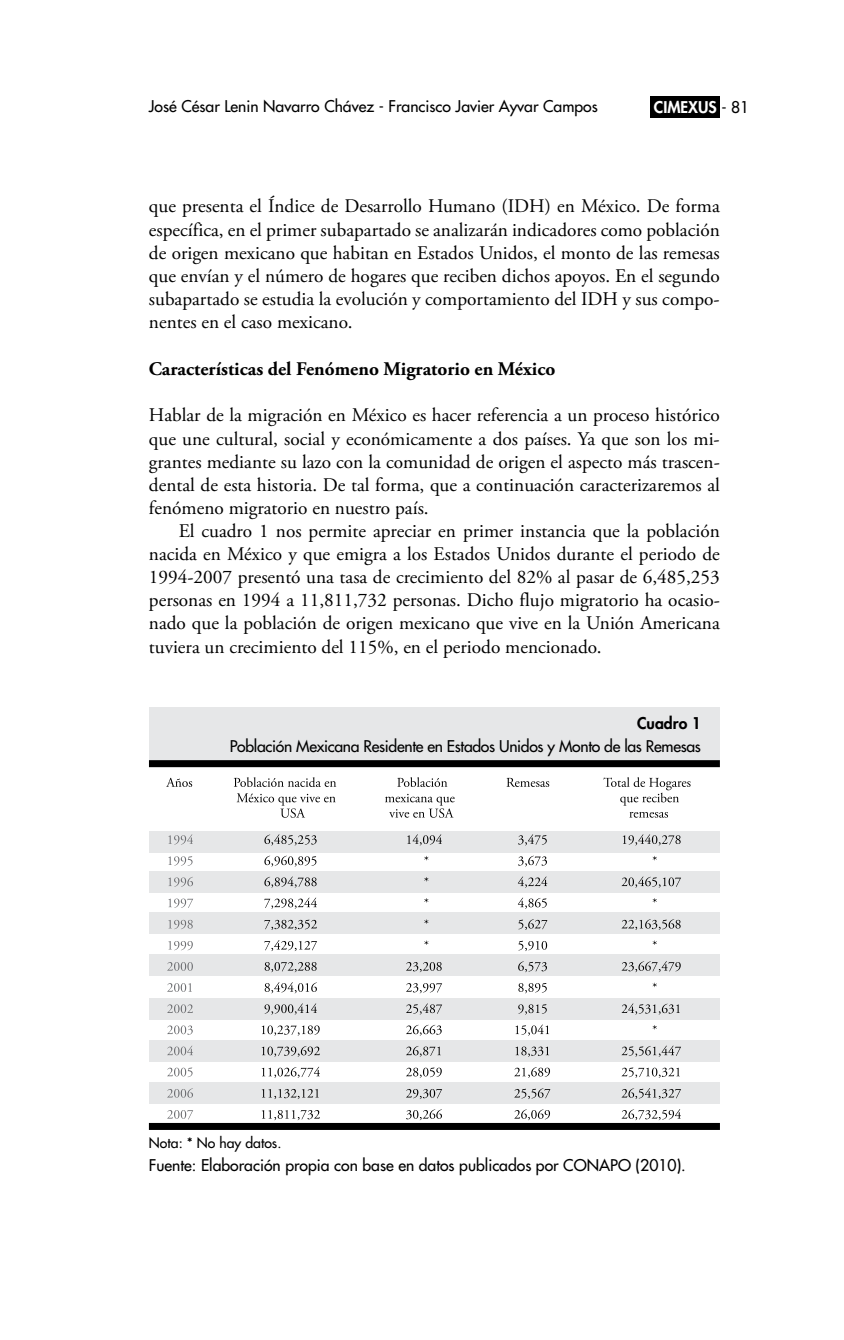
<style>
.page{position:relative;width:844px;height:1340px;background:#fff}
.page>*{position:absolute;margin:0;border:0;box-sizing:border-box;transform-origin:0 0}
.t1{font:19.25px/23.1px "Adobe Garamond Pro";color:#000;text-align:justify}
.t2{font:700 19.25px "Adobe Garamond Pro";color:#000}
.t3{font:500 15.75px "Futura Std";color:#000}
.t4{font:500 15.75px "Futura Std";letter-spacing:-.02em;color:#000}
.t5{font:800 15.75px "Futura Std";color:#fff}
.t6{font:800 15.75px "Futura Std";color:#000}
.t7{font:500 14px "Futura Std";color:#000}
.s1{font-weight:500;color:#000}
</style>
<div class="page">
<div style="left:650px;top:96px;width:69px;height:21px;background:#000"></div>
<div style="left:149px;top:831px;width:571px;height:21px;background:#e6e7e8"></div>
<div style="left:149px;top:871px;width:571px;height:21px;background:#e6e7e8"></div>
<div style="left:149px;top:913px;width:571px;height:21px;background:#e6e7e8"></div>
<div style="left:149px;top:954px;width:571px;height:21px;background:#e6e7e8"></div>
<div style="left:149px;top:998px;width:571px;height:21px;background:#e6e7e8"></div>
<div style="left:149px;top:1040px;width:571px;height:21px;background:#e6e7e8"></div>
<div style="left:149px;top:1082px;width:571px;height:21px;background:#e6e7e8"></div>
<svg style="left:166px;top:777px;width:26px;height:10px"></svg>
<svg style="left:234px;top:777px;width:102px;height:10px"></svg>
<svg style="left:236px;top:793px;width:99px;height:24px"></svg>
<svg style="left:397px;top:777px;width:50px;height:10px"></svg>
<svg style="left:385px;top:793px;width:69px;height:24px"></svg>
<svg style="left:506px;top:778px;width:43px;height:9px"></svg>
<svg style="left:603px;top:777px;width:87px;height:28px"></svg>
<svg style="left:629px;top:812px;width:38px;height:5px"></svg>
<svg style="left:168px;top:834px;width:25px;height:10px"></svg>
<svg style="left:264px;top:834px;width:52px;height:11px"></svg>
<svg style="left:407px;top:834px;width:35px;height:11px"></svg>
<svg style="left:518px;top:834px;width:28px;height:11px"></svg>
<svg style="left:622px;top:834px;width:58px;height:11px"></svg>
<svg style="left:168px;top:856px;width:24px;height:9px"></svg>
<svg style="left:264px;top:855px;width:52px;height:11px"></svg>
<svg style="left:424px;top:856px;width:4px;height:4px"></svg>
<svg style="left:518px;top:855px;width:29px;height:11px"></svg>
<svg style="left:652px;top:856px;width:4px;height:4px"></svg>
<svg style="left:168px;top:876px;width:25px;height:10px"></svg>
<svg style="left:264px;top:876px;width:52px;height:11px"></svg>
<svg style="left:424px;top:877px;width:4px;height:4px"></svg>
<svg style="left:518px;top:876px;width:29px;height:11px"></svg>
<svg style="left:621px;top:876px;width:60px;height:11px"></svg>
<svg style="left:168px;top:898px;width:25px;height:10px"></svg>
<svg style="left:264px;top:897px;width:53px;height:11px"></svg>
<svg style="left:424px;top:898px;width:4px;height:4px"></svg>
<svg style="left:518px;top:897px;width:28px;height:11px"></svg>
<svg style="left:652px;top:898px;width:4px;height:4px"></svg>
<svg style="left:168px;top:919px;width:25px;height:10px"></svg>
<svg style="left:264px;top:919px;width:53px;height:11px"></svg>
<svg style="left:424px;top:919px;width:4px;height:4px"></svg>
<svg style="left:518px;top:919px;width:29px;height:11px"></svg>
<svg style="left:621px;top:919px;width:59px;height:11px"></svg>
<svg style="left:168px;top:941px;width:25px;height:9px"></svg>
<svg style="left:264px;top:940px;width:53px;height:11px"></svg>
<svg style="left:424px;top:940px;width:4px;height:5px"></svg>
<svg style="left:518px;top:940px;width:29px;height:11px"></svg>
<svg style="left:652px;top:940px;width:4px;height:5px"></svg>
<svg style="left:167px;top:962px;width:26px;height:8px"></svg>
<svg style="left:264px;top:962px;width:52px;height:10px"></svg>
<svg style="left:406px;top:962px;width:35px;height:10px"></svg>
<svg style="left:518px;top:961px;width:29px;height:11px"></svg>
<svg style="left:621px;top:961px;width:59px;height:11px"></svg>
<svg style="left:167px;top:983px;width:24px;height:8px"></svg>
<svg style="left:264px;top:982px;width:53px;height:11px"></svg>
<svg style="left:406px;top:983px;width:36px;height:10px"></svg>
<svg style="left:518px;top:983px;width:28px;height:10px"></svg>
<svg style="left:652px;top:982px;width:4px;height:5px"></svg>
<svg style="left:167px;top:1004px;width:26px;height:9px"></svg>
<svg style="left:264px;top:1003px;width:53px;height:11px"></svg>
<svg style="left:406px;top:1003px;width:36px;height:11px"></svg>
<svg style="left:518px;top:1004px;width:28px;height:10px"></svg>
<svg style="left:621px;top:1003px;width:58px;height:11px"></svg>
<svg style="left:167px;top:1025px;width:26px;height:9px"></svg>
<svg style="left:262px;top:1025px;width:57px;height:10px"></svg>
<svg style="left:406px;top:1024px;width:35px;height:11px"></svg>
<svg style="left:515px;top:1024px;width:34px;height:11px"></svg>
<svg style="left:652px;top:1025px;width:4px;height:4px"></svg>
<svg style="left:167px;top:1045px;width:26px;height:10px"></svg>
<svg style="left:262px;top:1046px;width:58px;height:10px"></svg>
<svg style="left:406px;top:1046px;width:35px;height:10px"></svg>
<svg style="left:515px;top:1046px;width:34px;height:10px"></svg>
<svg style="left:621px;top:1045px;width:60px;height:11px"></svg>
<svg style="left:167px;top:1067px;width:25px;height:10px"></svg>
<svg style="left:262px;top:1066px;width:58px;height:11px"></svg>
<svg style="left:406px;top:1067px;width:35px;height:10px"></svg>
<svg style="left:514px;top:1067px;width:36px;height:10px"></svg>
<svg style="left:621px;top:1067px;width:58px;height:10px"></svg>
<svg style="left:167px;top:1088px;width:26px;height:9px"></svg>
<svg style="left:262px;top:1089px;width:57px;height:10px"></svg>
<svg style="left:406px;top:1089px;width:36px;height:10px"></svg>
<svg style="left:514px;top:1088px;width:36px;height:11px"></svg>
<svg style="left:621px;top:1088px;width:60px;height:11px"></svg>
<svg style="left:167px;top:1110px;width:26px;height:9px"></svg>
<svg style="left:262px;top:1110px;width:58px;height:10px"></svg>
<svg style="left:406px;top:1109px;width:36px;height:11px"></svg>
<svg style="left:514px;top:1109px;width:36px;height:11px"></svg>
<svg style="left:621px;top:1109px;width:59px;height:11px"></svg>
<div style="left:149px;top:707px;width:570px;height:53px;background:#e6e7e8"></div>
<div style="left:149px;top:760px;width:570px;height:7px;background:#000"></div>
<div style="left:149px;top:1122px;width:570px;height:7px;background:#000"></div>
<p class="t3" style="left:149px;top:97px;width:450px">José César Lenin Navarro Chávez - Francisco Javier Ayvar Campos</p>
<p class="t5" style="left:653px;top:97px;width:97px">CIMEXUS <span class="s1">- 81</span></p>
<p class="t1" style="left:149px;top:195px;width:572px">que presenta el Índice de Desarrollo Humano (IDH) en México. De forma específica, en el primer subapartado se analizarán indicadores como población de origen mexicano que habitan en Estados Unidos, el monto de las remesas que envían y el número de hogares que reciben dichos apoyos. En el segundo subapartado se estudia la evolución y comportamiento del IDH y sus compo&shy;nentes en el caso mexicano.</p>
<p class="t2" style="left:149px;top:358px;width:408px">Características del Fenómeno Migratorio en México</p>
<p class="t1" style="left:149px;top:404px;width:572px">Hablar de la migración en México es hacer referencia a un proceso histórico que une cultural, social y económicamente a dos países. Ya que son los mi&shy;grantes mediante su lazo con la comunidad de origen el aspecto más trascen&shy;dental de esta historia. De tal forma, que a continuación caracterizaremos al fenómeno migratorio en nuestro país.</p>
<p class="t1" style="left:149px;top:520px;width:572px;text-indent:30px">El cuadro 1 nos permite apreciar en primer instancia que la población nacida en México y que emigra a los Estados Unidos durante el periodo de 1994-2007 presentó una tasa de crecimiento del 82% al pasar de 6,485,253 personas en 1994 a 11,811,732 personas. Dicho flujo migratorio ha ocasio&shy;nado que la población de origen mexicano que vive en la Unión Americana tuviera un crecimiento del 115%, en el periodo mencionado.</p>
<p class="t6" style="left:637px;top:713px;width:65px">Cuadro 1</p>
<p class="t4" style="left:230px;top:736px;width:472px">Población Mexicana Residente en Estados Unidos y Monto de las Remesas</p>
<p class="t7" style="left:149px;top:1133px;width:134px">Nota: * No hay datos.</p>
<p class="t3" style="left:149px;top:1155px;width:538px">Fuente: Elaboración propia con base en datos publicados por CONAPO (2010).</p>
</div>
